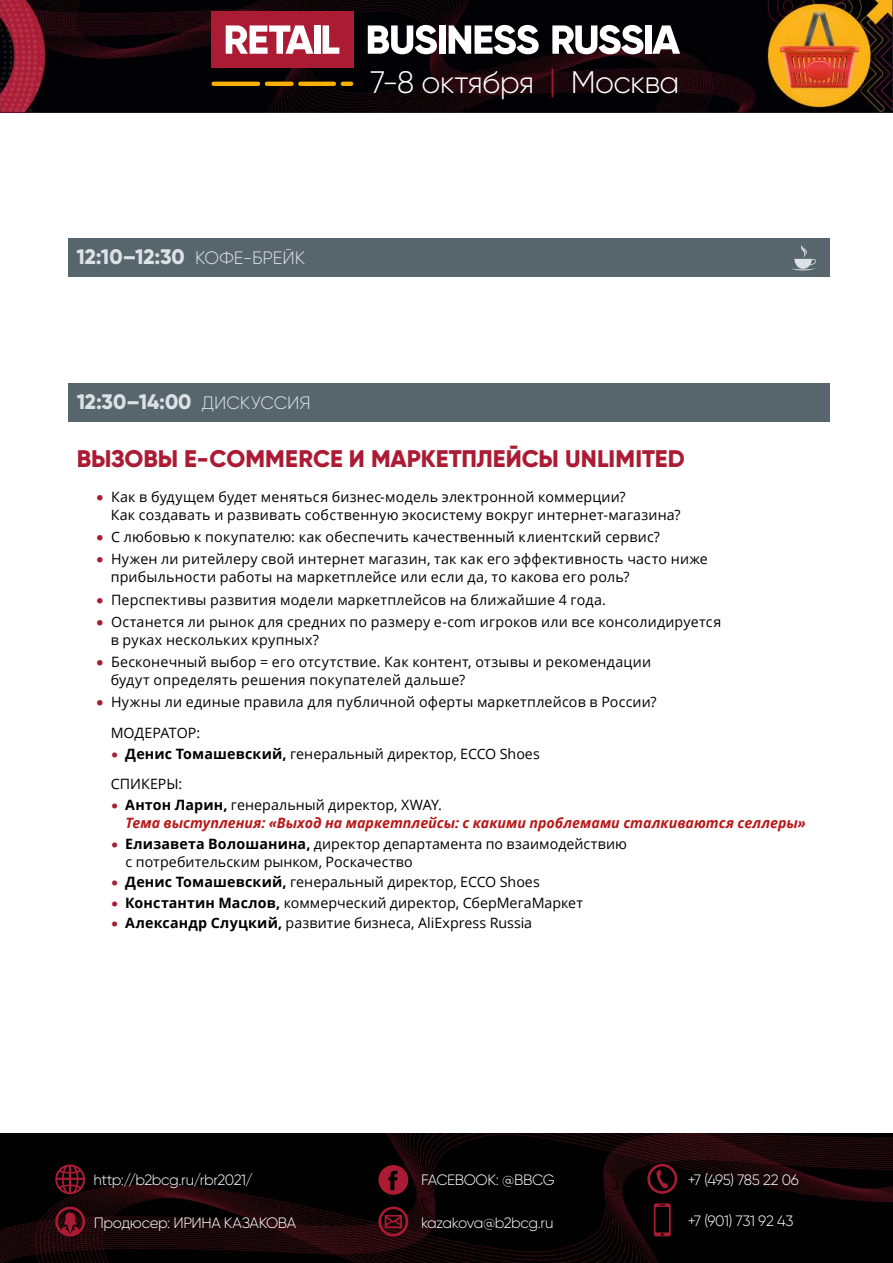
<style>
.page{position:relative;width:893px;height:1263px;background:#fff}
.page>*{position:absolute;margin:0;border:0;box-sizing:border-box;transform-origin:0 0}
.t1{font:300 31.05px "Gilroy";letter-spacing:-.02em;color:#fff}
.t2{font:800 24px "Gilroy";color:#ac1b34}
.t3{font:800 21px "Gilroy";letter-spacing:-.005em;color:#dce1e5}
.t4{font:300 15px "Gilroy";letter-spacing:-.03em;color:#fff}
.t5{font:14.25px/18px "Open Sans";letter-spacing:.01em;color:#000}
.t6{font:italic 700 14.25px/18px "Open Sans";color:#b81818}
.s1{font-weight:300;font-size:18px}
.s2{color:#ac1b34}
.s3{font-family:"Lato";font-weight:500;color:#ac1b34}
.s4{font-family:"Lato";font-size:13.5px;color:#ac1b34}
.s5{font-weight:700}
.s6{font-family:"Lato";font-weight:400;font-style:normal;font-size:13.5px;color:#ac1b34}
.s7{font-style:normal;color:#000}
.s8{font-weight:400;font-style:normal;color:#000}
</style>
<div class="page">
<img style="left:0;top:1133px;width:893px;height:130px">
<svg style="left:647px;top:1164px;width:30px;height:30px"></svg>
<svg style="left:55px;top:1164px;width:30px;height:30px"></svg>
<svg style="left:378px;top:1206px;width:30px;height:30px"></svg>
<svg style="left:378px;top:1165px;width:30px;height:30px"></svg>
<svg style="left:55px;top:1206px;width:30px;height:30px"></svg>
<svg style="left:654px;top:1203px;width:17px;height:33px"></svg>
<img style="left:0;top:0;width:893px;height:112px">
<svg style="left:343px;top:82px;width:8px;height:4px"></svg>
<hr style="left:300px;top:82px;width:34px;height:4px;background:#f9b000">
<hr style="left:267px;top:82px;width:24px;height:4px;background:#f9b000">
<hr style="left:214px;top:82px;width:44px;height:4px;background:#f9b000">
<div style="left:211px;top:11px;width:142px;height:57px;background:#ac1b34"></div>
<svg style="left:226px;top:25px;width:87px;height:29px"></svg>
<div style="left:314px;top:25px;width:7px;height:29px;background:#fff"></div>
<svg style="left:323px;top:25px;width:16px;height:29px"></svg>
<svg style="left:368px;top:25px;width:69px;height:29px"></svg>
<div style="left:439px;top:25px;width:6px;height:29px;background:#fff"></div>
<svg style="left:449px;top:25px;width:90px;height:29px"></svg>
<svg style="left:552px;top:25px;width:91px;height:29px"></svg>
<div style="left:645px;top:25px;width:6px;height:29px;background:#fff"></div>
<svg style="left:652px;top:25px;width:28px;height:29px"></svg>
<div style="left:68px;top:384px;width:761px;height:38px;background:#57656c"></div>
<div style="left:68px;top:239px;width:761px;height:38px;background:#57656c"></div>
<svg style="left:791px;top:245px;width:25px;height:25px"></svg>
<h3 class="t3" style="left:77px;top:243px;width:230px">12:10–12:30 <span class="s1">КОФЕ-БРЕЙК</span></h3>
<h1 class="t1" style="left:370px;top:64px;width:311px">7-8 октября <span class="s2">|</span> Москва</h1>
<h3 class="t3" style="left:77px;top:389px;width:236px">12:30–14:00 <span class="s1">ДИСКУССИЯ</span></h3>
<h2 class="t2" style="left:77px;top:443px;width:610px">ВЫЗОВЫ E-COMMERCE И МАРКЕТПЛЕЙСЫ UNLIMITED</h2>
<p class="t5" style="left:111px;top:487px;width:571px;text-indent:-15px"><span class="s3">•</span> Как в будущем будет меняться бизнес-модель электронной коммерции?<br>Как создавать и развивать собственную экосистему вокруг интернет-магазина?</p>
<p class="t5" style="left:96px;top:527px;width:565px"><span class="s3">•</span> С любовью к покупателю: как обеспечить качественный клиентский сервис?</p>
<p class="t5" style="left:111px;top:550px;width:599px;text-indent:-15px"><span class="s3">•</span> Нужен ли ритейлеру свой интернет магазин, так как его эффективность часто ниже прибыльности работы на маркетплейсе или если да, то какова его роль?</p>
<p class="t5" style="left:96px;top:590px;width:512px"><span class="s3">•</span> Перспективы развития модели маркетплейсов на ближайшие 4 года.</p>
<p class="t5" style="left:111px;top:612px;width:612px;text-indent:-15px"><span class="s3">•</span> Останется ли рынок для средних по размеру e-com игроков или все консолидируется в руках нескольких крупных?</p>
<p class="t5" style="left:111px;top:652px;width:542px;text-indent:-15px"><span class="s3">•</span> Бесконечный выбор = его отсутствие. Как контент, отзывы и рекомендации будут определять решения покупателей дальше?</p>
<p class="t5" style="left:111px;top:686px;width:547px;line-height:30.8px;text-indent:-15px"><span class="s3">•</span> Нужны ли единые правила для публичной оферты маркетплейсов в России?<br>МОДЕРАТОР:</p>
<p class="t5" style="left:111px;top:738px;width:431px;line-height:30.8px"><span class="s4">•</span> <span class="s5">Денис Томашевский,</span> генеральный директор, ЕССО Shoes<br>СПИКЕРЫ:</p>
<p class="t6" style="left:126px;top:795px;width:682px;text-indent:-15px"><span class="s6">•</span> <span class="s7">Антон Ларин,</span> <span class="s8">генеральный директор, XWAY.<br></span>Тема выступления: «Выход на маркетплейсы: с какими проблемами сталкиваются селлеры»</p>
<p class="t5" style="left:126px;top:834px;width:503px;text-indent:-15px"><span class="s4">•</span> <span class="s5">Елизавета Волошанина,</span> директор департамента по взаимодействию с потребительским рынком, Роскачество</p>
<p class="t5" style="left:111px;top:872px;width:431px"><span class="s4">•</span> <span class="s5">Денис Томашевский,</span> генеральный директор, ЕССО Shoes</p>
<p class="t5" style="left:111px;top:893px;width:474px"><span class="s4">•</span> <span class="s5">Константин Маслов,</span> коммерческий директор, СберМегаМаркет</p>
<p class="t5" style="left:111px;top:914px;width:423px"><span class="s4">•</span> <span class="s5">Александр Слуцкий,</span> развитие бизнеса, AliExpress Russia</p>
<p class="t4" style="left:94px;top:1171px;width:161px">http://b2bcg.ru/rbr2021/</p>
<p class="t4" style="left:94px;top:1213px;width:204px">Продюсер: ИРИНА КАЗАКОВА</p>
<p class="t4" style="left:421px;top:1171px;width:135px">FACEBOOK: @BBCG</p>
<p class="t4" style="left:688px;top:1170px;width:113px">+7 (495) 785 22 06</p>
<p class="t4" style="left:688px;top:1211px;width:107px">+7 (901) 731 92 43</p>
<p class="t4" style="left:421px;top:1213px;width:134px">kazakova@b2bcg.ru</p>
</div>
